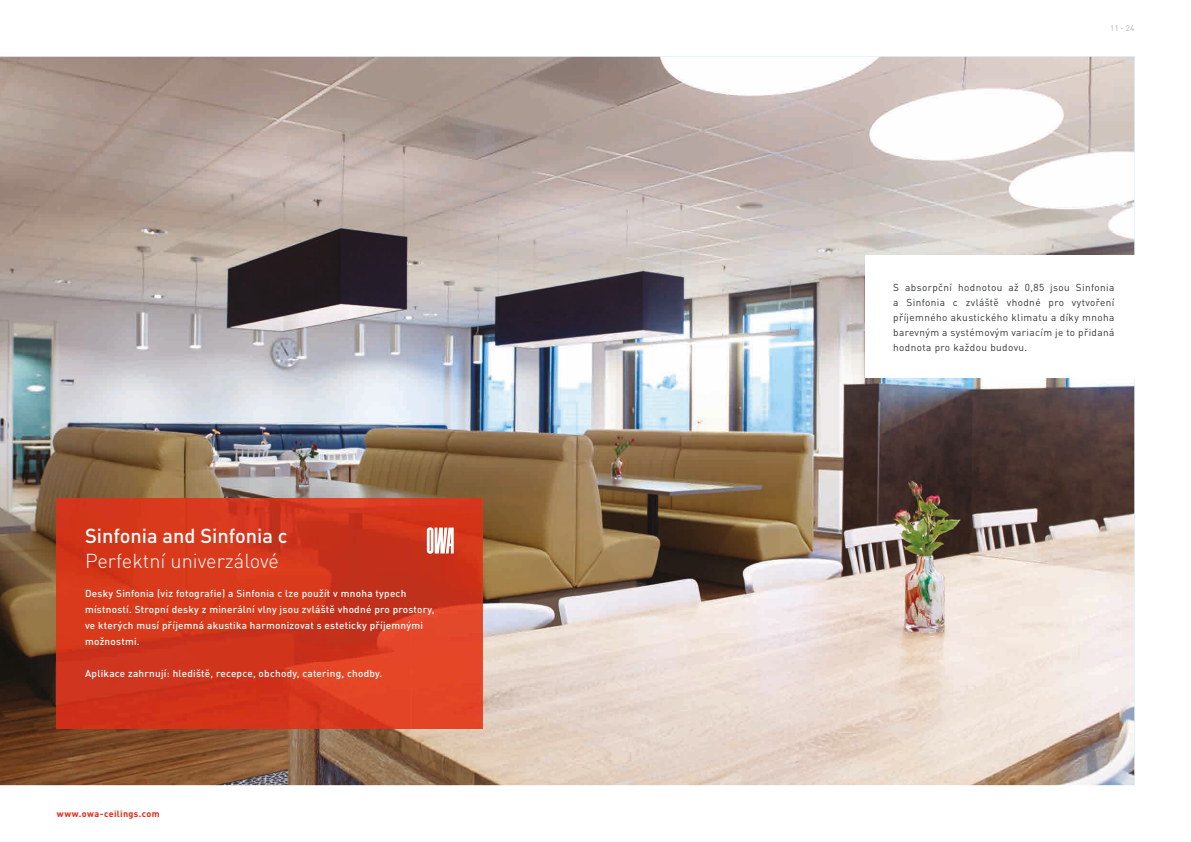
<style>
.page{position:relative;width:1191px;height:842px;background:#fff}
.page>*{position:absolute;margin:0;border:0;box-sizing:border-box;transform-origin:0 0}
.t1{font:300 20px "DIN Pro";color:#fff}
.t2{font:500 20px "DIN Pro";color:#fff}
.t3{font:500 10px/16px "DIN Pro";letter-spacing:.025em;color:#fff}
.t4{font:10px/15px "DIN Pro";letter-spacing:.04em;color:#313732;text-align:justify}
.t5{font:700 9px "DIN Pro";letter-spacing:.04em;color:#e42413}
.t6{font:8px "DIN Pro";color:#b2b2b2}
</style>
<div class="page">
<img style="left:0;top:57px;width:1134px;height:728px">
<img style="left:57px;top:499px;width:425px;height:230px">
<svg style="left:427px;top:527px;width:27px;height:27px"></svg>
<div style="left:865px;top:255px;width:297px;height:123px;background:#fff"></div>
<h1 class="t2" style="left:85px;top:522px;width:204px">Sinfonia and Sinfonia c</h1>
<h1 class="t1" style="left:85px;top:547px;width:195px">Perfektní univerzálové</h1>
<p class="t3" style="left:85px;top:585px;width:351px">Desky Sinfonia (viz fotografie) a Sinfonia c lze použít v mnoha typech místností. Stropní desky z minerální vlny jsou zvláště vhodné pro prostory, ve kterých musí příjemná akustika harmonizovat s esteticky příjemnými možnostmi.</p>
<p class="t3" style="left:85px;top:665px;width:299px">Aplikace zahrnují: hlediště, recepce, obchody, catering, chodby.</p>
<p class="t5" style="left:57px;top:808px;width:104px">www.owa-ceilings.com</p>
<p class="t6" style="left:1110px;top:23px;width:26px">11 - 24</p>
<p class="t4" style="left:893px;top:280px;width:223px">S absorpční hodnotou až 0,85 jsou Sinfonia a Sinfonia c zvláště vhodné pro vytvoření příjemného akustického klimatu a díky mnoha barevným a systémovým variacím je to přidaná hodnota pro každou budovu.</p>
</div>
